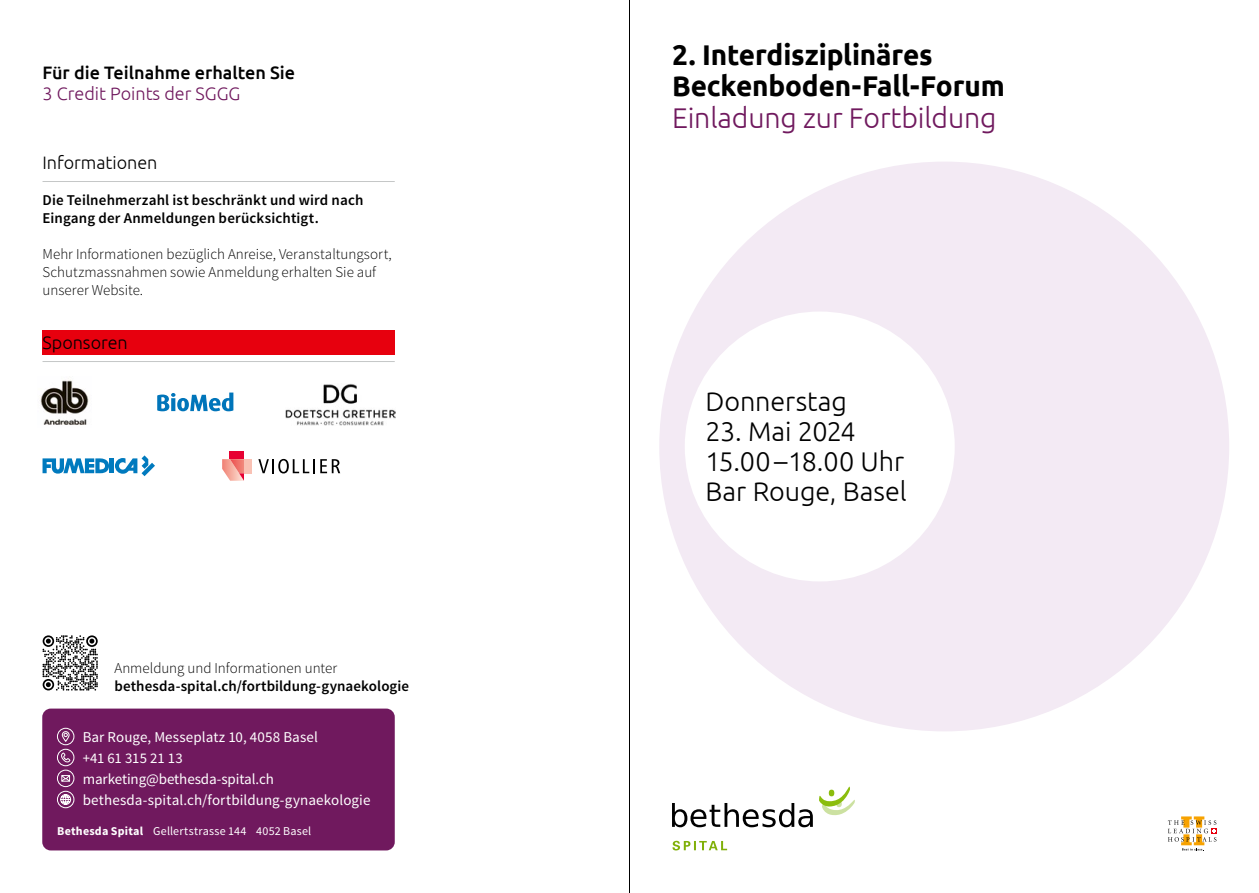
<style>
.page{position:relative;width:1259px;height:893px;background:#fff}
.page>*{position:absolute;margin:0;border:0;box-sizing:border-box;transform-origin:0 0}
.Titelblatt{font:700 28.5px/31.5px "Ubuntu";letter-spacing:-.005em;color:#000}
.Titelblatt-2{font:300 28.5px "Ubuntu";letter-spacing:-.005em;color:#70195e}
.Titelblatt-3{font:300 27px/30px "Ubuntu";letter-spacing:-.005em;color:#000}
.Text_neu{font:500 18px "Ubuntu";color:#000}
.Titel_unterschtrich{font:300 18px "Ubuntu";letter-spacing:-.005em;color:#000}
.Text_neu-2{font:300 18px "Ubuntu";color:#70195e}
.Text_neu-3{font:300 15px/18px "Source Sans Pro";color:#000}
.Text_neu-4{font:600 15px/18px "Source Sans Pro";letter-spacing:.01em;color:#000}
.Text{font:15px "Source Sans Pro";letter-spacing:.005em;color:#fff}
.Text-2{font:14.7px "Source Sans Pro";letter-spacing:-.005em;color:#fff}
.Absatzformat_1{font:12px "Source Sans Pro";letter-spacing:.02em;color:#fff}
.s1{font-weight:700}
</style>
<div class="page">
<hr style="left:110px;top:458px;width:4px;height:15px;background:#007abe">
<svg style="left:115px;top:455px;width:40px;height:21px"></svg>
<svg style="left:43px;top:458px;width:66px;height:16px"></svg>
<img style="left:285px;top:384px;width:111px;height:41px">
<svg style="left:659px;top:162px;width:570px;height:569px;fill:#f3eaf4"></svg>
<hr style="left:43px;top:181px;width:352px;height:1px;background:#c5c7c7">
<div style="left:42px;top:709px;width:353px;height:141px;background:#70195e;border-radius:9px"></div>
<div style="left:57px;top:728px;width:17px;height:17px;border:1px solid #fff;border-radius:50%"></div>
<div style="left:62px;top:731px;width:7px;height:11px;border:1px solid #fff;border-radius:3px"></div>
<svg style="left:64px;top:733px;width:4px;height:4px"></svg>
<div style="left:57px;top:749px;width:17px;height:17px;border:1px solid #fff;border-radius:50%"></div>
<svg style="left:61px;top:753px;width:10px;height:9px"></svg>
<div style="left:57px;top:770px;width:17px;height:17px;border:1px solid #fff;border-radius:50%"></div>
<svg style="left:61px;top:775px;width:10px;height:7px"></svg>
<div style="left:57px;top:791px;width:17px;height:17px;border:1px solid #fff;border-radius:50%"></div>
<svg style="left:60px;top:794px;width:11px;height:11px"></svg>
<div style="left:43px;top:330px;width:352px;height:25px;background:#e7000e"></div>
<hr style="left:43px;top:361px;width:352px;height:1px;background:#c5c7c7">
<svg style="left:43px;top:635px;width:55px;height:56px"></svg>
<svg style="left:819px;top:787px;width:36px;height:29px"></svg>
<svg style="left:672px;top:803px;width:141px;height:24px"></svg>
<svg style="left:672px;top:841px;width:55px;height:9px"></svg>
<svg style="left:1168px;top:816px;width:48px;height:35px"></svg>
<img style="left:40px;top:380px;width:49px;height:45px">
<svg style="left:258px;top:459px;width:82px;height:14px"></svg>
<div style="left:230px;top:451px;width:14px;height:8px;background:#e70032"></div>
<svg style="left:222px;top:459px;width:22px;height:22px"></svg>
<div style="left:244px;top:459px;width:8px;height:14px;background:#f9c1b4"></div>
<svg style="left:157px;top:393px;width:76px;height:18px"></svg>
<hr style="left:629px;top:0;width:1px;height:893px;background:#000">
<p class="Text_neu" style="left:43px;top:61px;width:254px">Für die Teilnahme erhalten Sie</p>
<p class="Text_neu-2" style="left:43px;top:82px;width:199px">3 Credit Points der SGGG</p>
<p class="Titel_unterschtrich" style="left:43px;top:151px;width:116px">Informationen</p>
<p class="Text_neu-4" style="left:43px;top:191px;width:322px">Die Teilnehmerzahl ist beschränkt und wird nach<br>Eingang der Anmeldungen berücksichtigt.</p>
<p class="Text_neu-3" style="left:43px;top:245px;width:351px">Mehr Informationen bezüglich Anreise, Veranstaltungsort,<br>Schutzmassnahmen sowie Anmeldung erhalten Sie auf unserer Website.</p>
<p class="Titel_unterschtrich" style="left:43px;top:331px;width:87px">Sponsoren</p>
<p class="Text_neu-3" style="left:114px;top:659px;width:224px">Anmeldung und Informationen unter</p>
<p class="Text_neu-4" style="left:114px;top:677px;width:296px">bethesda-spital.ch/fortbildung-gynaekologie</p>
<p class="Text" style="left:83px;top:728px;width:237px">Bar Rouge, Messeplatz 10, 4058 Basel</p>
<p class="Text-2" style="left:83px;top:749px;width:102px">+41 61 315 21 13</p>
<p class="Text" style="left:83px;top:770px;width:193px">marketing@bethesda-spital.ch</p>
<p class="Text" style="left:83px;top:791px;width:289px">bethesda-spital.ch/fortbildung-gynaekologie</p>
<p class="Absatzformat_1" style="left:57px;top:823px;width:256px"><span class="s1">Bethesda Spital</span> Gellertstrasse 144 4052 Basel</p>
<p class="Titelblatt" style="left:672px;top:38px;width:334px">2. Interdisziplinäres<br>Beckenboden-Fall-Forum</p>
<p class="Titelblatt-2" style="left:672px;top:100px;width:326px">Einladung zur Fortbildung</p>
<p class="Titelblatt-3" style="left:705px;top:386px;width:143px">Donnerstag</p>
<p class="Titelblatt-3" style="left:705px;top:416px;width:152px">23. Mai 2024</p>
<p class="Titelblatt-3" style="left:705px;top:446px;width:203px">15.00–18.00 Uhr<br>Bar Rouge, Basel</p>
</div>
